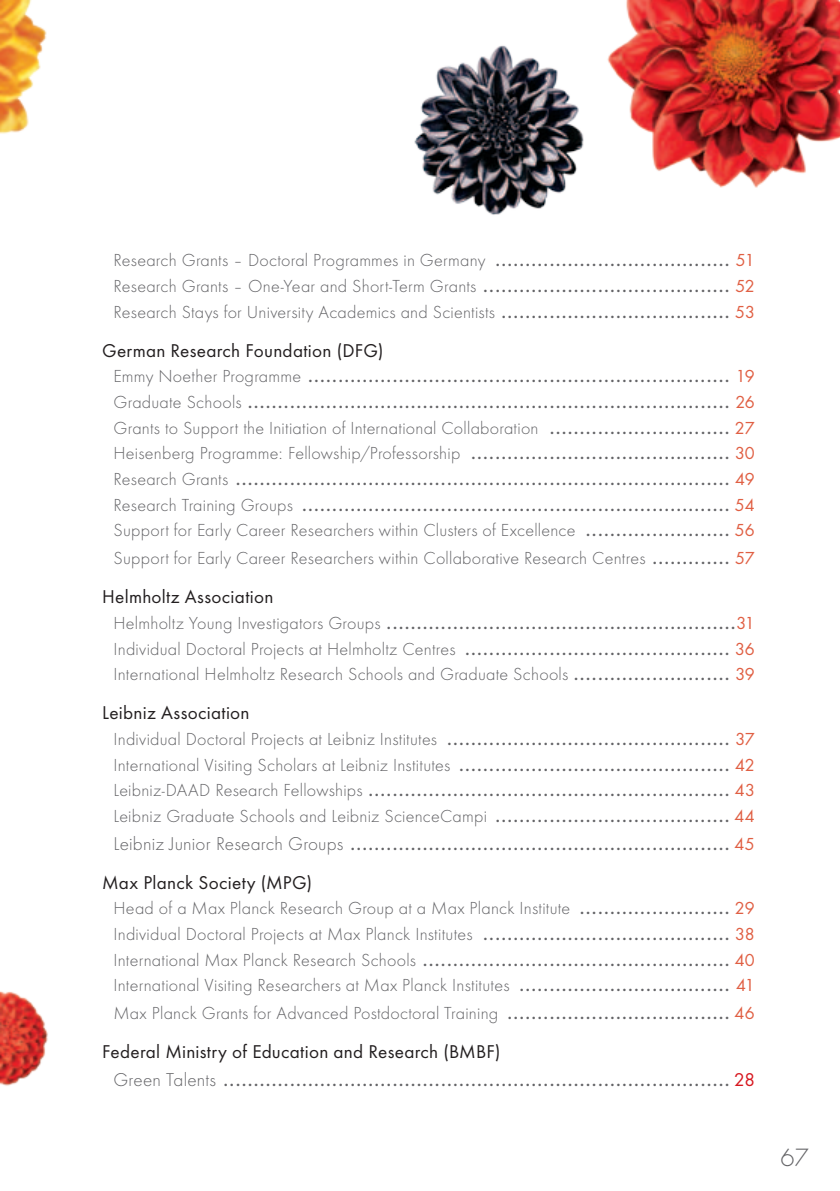
<style>
.page{position:relative;width:840px;height:1191px;background:#fff}
.page>*{position:absolute;margin:0;border:0;box-sizing:border-box;transform-origin:0 0}
.t1{font:300 23px "Futura ND";color:#636366}
.t2{font:17px "Futura ND";letter-spacing:.015em;color:#231f20}
.t3{font:17px "Futura ND";color:#d7171f}
.t4{font:300 16px "Futura ND";letter-spacing:.015em;color:#636366}
.t5{font:16px "Futura ND";letter-spacing:.005em;color:#e05f43}
.t6{font:8px "Futura ND";color:#636366}
.s1{font-weight:400;color:#e05f43}
</style>
<div class="page">
<img style="left:0;top:0;width:47px;height:134px">
<img style="left:0;top:991px;width:48px;height:95px">
<img style="left:607px;top:0;width:232px;height:188px">
<img style="left:414px;top:45px;width:170px;height:170px">
<p class="t4" style="left:113px;top:251px;width:642px">Research Grants – Doctoral Programmes in Germany <sub>•</sub> <sub>•••••••••••••••••••••••••••••••••••••••</sub> <span class="s1">51</span></p>
<p class="t4" style="left:113px;top:276px;width:642px">Research Grants – One-Year and Short-Term Grants <sub>••••••••••••••••••••••••••••••••••••••••••</sub> <span class="s1">52</span></p>
<p class="t4" style="left:113px;top:302px;width:642px">Research Stays for University Academics and Scientists <sub>•••••••••••••••••••••••••••••••••••••••</sub> <span class="s1">53</span></p>
<h4 class="t2" style="left:102px;top:338px;width:283px">German Research Foundation (DFG)</h4>
<p class="t6" style="left:113px;top:375px;width:617px"><sup>Emmy</sup> <sup>Noether</sup> <sup>Programme</sup> •••••••••••••••••••••••••••••••••••••••••••••••••••••••••••••••••••••••</p>
<h4 class="t5" style="left:735px;top:364px;width:20px">19</h4>
<p class="t6" style="left:113px;top:401px;width:617px"><sup>Graduate</sup> <sup>Schools</sup> •••••••••••••••••••••••••••••••••••••••••••••••••••••••••••••••••••••••••••••••••</p>
<p class="t5" style="left:735px;top:390px;width:21px">26</p>
<p class="t4" style="left:113px;top:418px;width:642px">Grants to Support the Initiation of International Collaboration <sub>•</sub> <sub>••••••••••••••••••••••••••••••</sub> <span class="s1">27</span></p>
<p class="t4" style="left:113px;top:444px;width:642px">Heisenberg Programme: Fellowship/Professorship <sub>•</sub> <sub>•••••••••••••••••••••••••••••••••••••••••••</sub> <span class="s1">30</span></p>
<p class="t6" style="left:113px;top:478px;width:617px"><sup>Research</sup> <sup>Grants</sup> •••••••••••••••••••••••••••••••••••••••••••••••••••••••••••••••••••••••••••••••••••</p>
<p class="t5" style="left:734px;top:467px;width:21px">49</p>
<p class="t6" style="left:113px;top:504px;width:617px"><sup>Research</sup> <sup>Training</sup> <sup>Groups</sup> • •••••••••••••••••••••••••••••••••••••••••••••••••••••••••••••••••••••••</p>
<p class="t5" style="left:734px;top:493px;width:21px">54</p>
<p class="t4" style="left:113px;top:521px;width:642px">Support for Early Career Researchers within Clusters of Excellence <sub>•</sub> <sub>••••••••••••••••••••••••</sub> <span class="s1">56</span></p>
<p class="t4" style="left:113px;top:548px;width:642px">Support for Early Career Researchers within Collaborative Research Centres <sub>••••••••••••••</sub> <span class="s1">57</span></p>
<h4 class="t2" style="left:102px;top:584px;width:173px">Helmholtz Association</h4>
<p class="t6" style="left:113px;top:622px;width:624px"><sup>Helmholtz</sup> <sup>Young</sup> <sup>Investigators</sup> <sup>Groups</sup> •••••••••••••••••••••••••••••••••••••••••••••••••••••••••••</p>
<p class="t5" style="left:735px;top:611px;width:20px">31</p>
<p class="t6" style="left:113px;top:647px;width:617px"><sup>Individual</sup> <sup>Doctoral</sup> <sup>Projects</sup> <sup>at</sup> <sup>Helmholtz</sup> <sup>Centres</sup> • ••••••••••••••••••••••••••••••••••••••••••••</p>
<p class="t5" style="left:734px;top:636px;width:21px">36</p>
<p class="t4" style="left:113px;top:664px;width:642px">International Helmholtz Research Schools and Graduate Schools<sub>•</sub> <sub>••••••••••••••••••••••••••</sub> <span class="s1">39</span></p>
<h4 class="t2" style="left:102px;top:700px;width:149px">Leibniz Association</h4>
<p class="t6" style="left:113px;top:738px;width:617px"><sup>Individual</sup> <sup>Doctoral</sup> <sup>Projects</sup> <sup>at</sup> <sup>Leibniz</sup> <sup>Institutes</sup> • •••••••••••••••••••••••••••••••••••••••••••••••</p>
<p class="t5" style="left:734px;top:727px;width:21px">37</p>
<p class="t4" style="left:113px;top:755px;width:642px">International Visiting Scholars at Leibniz Institutes <sub>••••••••••••••••••••••••••••••••••••••••••••••</sub> <span class="s1">42</span></p>
<p class="t6" style="left:113px;top:789px;width:617px"><sup>Leibniz-DAAD</sup> <sup>Research</sup> <sup>Fellowships</sup> •••••••••••••••••••••••••••••••••••••••••••••••••••••••••••••</p>
<p class="t5" style="left:734px;top:778px;width:21px">43</p>
<p class="t4" style="left:113px;top:806px;width:642px">Leibniz Graduate Schools and Leibniz ScienceCampi <sub>••••••••••••••••••••••••••••••••••••••••</sub> <span class="s1">44</span></p>
<p class="t6" style="left:113px;top:842px;width:617px"><sup>Leibniz</sup> <sup>Junior</sup> <sup>Research</sup> <sup>Groups</sup> ••••••••••••••••••••••••••••••••••••••••••••••••••••••••••••••••</p>
<p class="t5" style="left:734px;top:831px;width:22px">45</p>
<h4 class="t2" style="left:102px;top:869px;width:211px">Max Planck Society (MPG)</h4>
<p class="t4" style="left:113px;top:898px;width:642px">Head of a Max Planck Research Group at a Max Planck Institute <sub>•</sub> <sub>•••••••••••••••••••••••••</sub> <span class="s1">29</span></p>
<p class="t4" style="left:113px;top:924px;width:642px">Individual Doctoral Projects at Max Planck Institutes <sub>•</sub> <sub>•••••••••••••••••••••••••••••••••••••••••</sub> <span class="s1">38</span></p>
<p class="t6" style="left:113px;top:958px;width:617px"><sup>International</sup> <sup>Max</sup> <sup>Planck</sup> <sup>Research</sup> <sup>Schools</sup> ••••••••••••••••••••••••••••••••••••••••••••••••••••</p>
<p class="t5" style="left:734px;top:948px;width:22px">40</p>
<p class="t4" style="left:113px;top:975px;width:642px">International Visiting Researchers at Max Planck Institutes <sub>•</sub> <sub>•••••••••••••••••••••••••••••••••••</sub> <span class="s1">41</span></p>
<p class="t4" style="left:113px;top:1003px;width:642px">Max Planck Grants for Advanced Postdoctoral Training <sub>••••••••••••••••••••••••••••••••••••••</sub> <span class="s1">46</span></p>
<h4 class="t2" style="left:102px;top:1039px;width:399px">Federal Ministry of Education and Research (BMBF)</h4>
<p class="t6" style="left:113px;top:1078px;width:617px"><sup>Green</sup> <sup>Talents</sup> •••••••••••••••••••••••••••••••••••••••••••••••••••••••••••••••••••••••••••••••••••••</p>
<p class="t3" style="left:733px;top:1066px;width:22px">28</p>
<h1 class="t1" style="left:779px;top:1143px;width:30px">67</h1>
</div>
